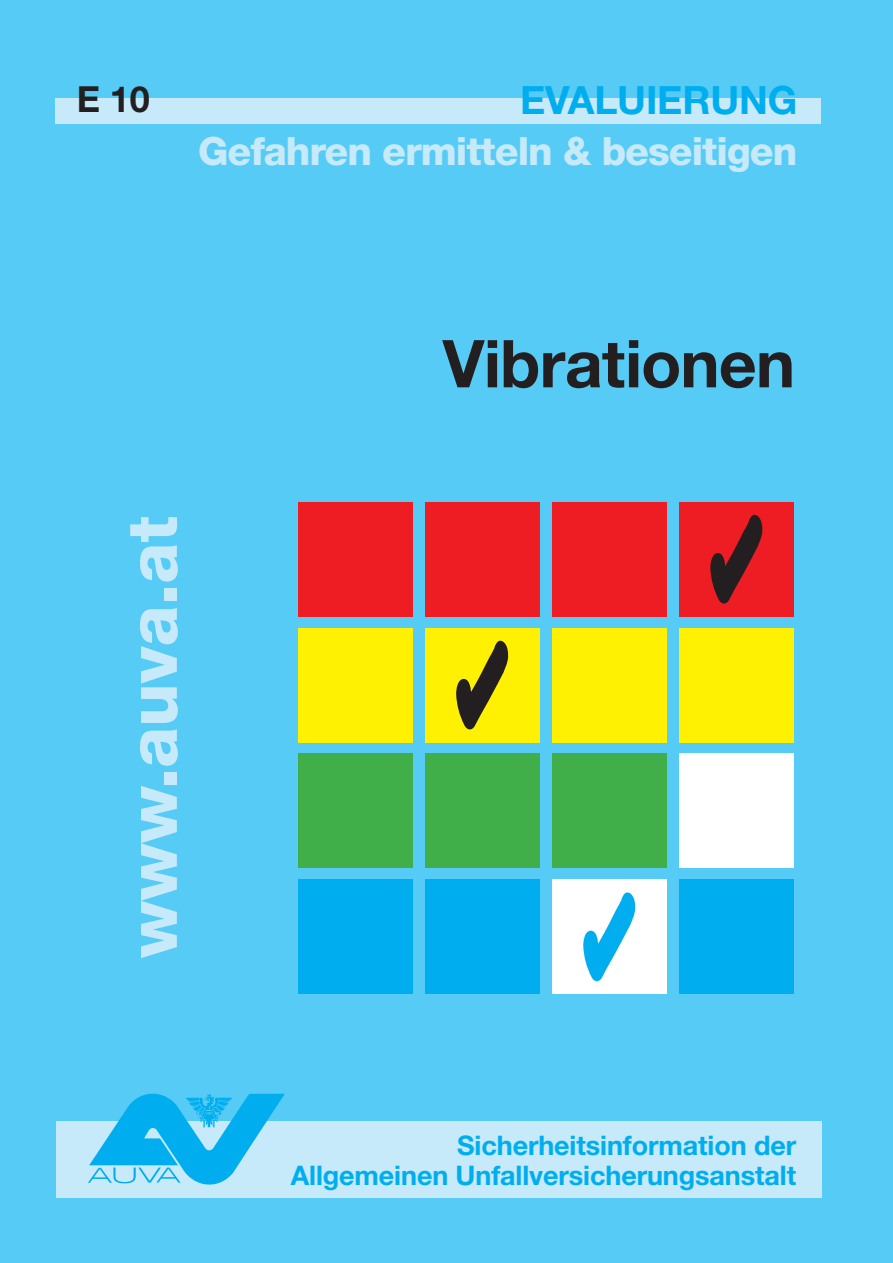
<style>
.page{position:relative;width:893px;height:1263px;background:#56cbf5}
.page>*{position:absolute;margin:0;border:0;box-sizing:border-box;transform-origin:0 0}
.t1{font:800 69px "Helvetica Neue LT Std";color:#c6eafa}
.t2{font:700 66px "Helvetica Neue LT Std";letter-spacing:-.01em;color:#231f20}
.t3{font:800 39px "Helvetica Neue LT Std";letter-spacing:-.025em;color:#c6eafa}
.t4{font:700 39px "Helvetica Neue LT Std";letter-spacing:-.005em;color:#00aeef}
.t5{font:700 36px "Helvetica Neue LT Std";color:#231f20}
.t6{font:700 27px/30px "Helvetica Neue LT Std";letter-spacing:-.005em;color:#00aeef;text-align:right}
</style>
<div class="page">
<div style="left:55px;top:98px;width:766px;height:25px;background:#c6eafa"></div>
<div style="left:56px;top:1121px;width:766px;height:77px;background:#c6eafa"></div>
<svg style="left:88px;top:1093px;width:197px;height:92px"></svg>
<div style="left:298px;top:502px;width:114px;height:115px;background:#ee1d23"></div>
<div style="left:298px;top:628px;width:114px;height:114px;background:#fff101"></div>
<div style="left:298px;top:753px;width:114px;height:115px;background:#40ae49"></div>
<div style="left:298px;top:879px;width:114px;height:115px;background:#00aeef"></div>
<div style="left:425px;top:502px;width:115px;height:115px;background:#ee1d23"></div>
<div style="left:425px;top:628px;width:115px;height:114px;background:#fff101"></div>
<svg style="left:456px;top:640px;width:53px;height:90px"></svg>
<div style="left:425px;top:753px;width:115px;height:115px;background:#40ae49"></div>
<div style="left:425px;top:879px;width:115px;height:115px;background:#00aeef"></div>
<div style="left:552px;top:502px;width:115px;height:115px;background:#ee1d23"></div>
<div style="left:552px;top:628px;width:115px;height:114px;background:#fff101"></div>
<div style="left:552px;top:753px;width:115px;height:115px;background:#40ae49"></div>
<div style="left:552px;top:879px;width:115px;height:115px;background:#fff"></div>
<svg style="left:583px;top:892px;width:53px;height:90px"></svg>
<div style="left:679px;top:502px;width:115px;height:115px;background:#ee1d23"></div>
<svg style="left:710px;top:514px;width:53px;height:90px"></svg>
<div style="left:679px;top:628px;width:115px;height:114px;background:#fff101"></div>
<div style="left:679px;top:753px;width:115px;height:115px;background:#fff"></div>
<div style="left:679px;top:879px;width:115px;height:115px;background:#00aeef"></div>
<h3 class="t5" style="left:77px;top:76px;width:74px">E 10</h3>
<h3 class="t4" style="left:520px;top:76px;width:279px">EVALUIERUNG</h3>
<h3 class="t3" style="left:198px;top:128px;width:601px">Gefahren ermitteln &amp; beseitigen</h3>
<h1 class="t1" style="left:111px;top:958px;width:444px;rotate:-90deg">www.auva.at</h1>
<h2 class="t2" style="left:443px;top:323px;width:354px">Vibrationen</h2>
<p class="t6" style="left:291px;top:1129px;width:507px">Sicherheitsinformation der<br>Allgemeinen Unfallversicherungsanstalt</p>
</div>
